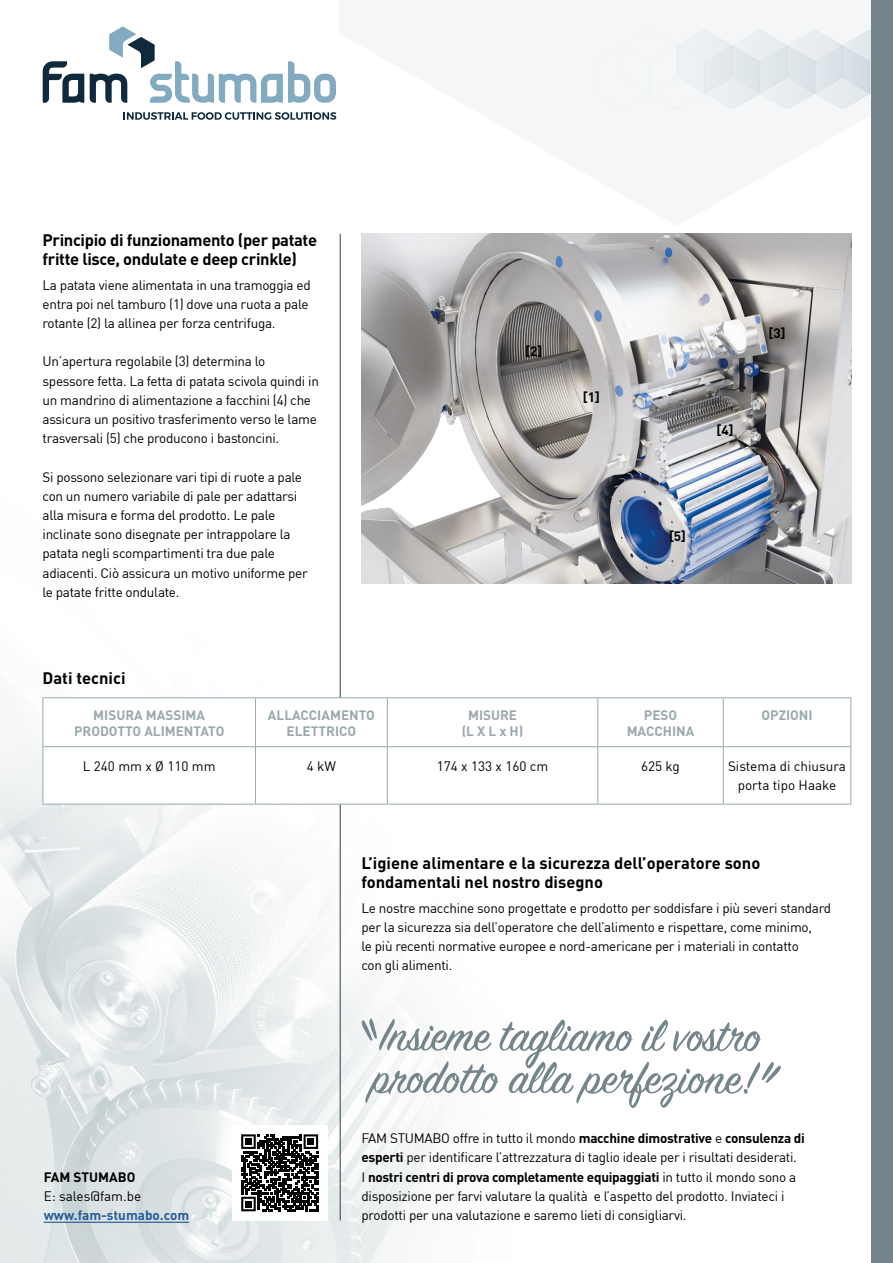
<style>
.page{position:relative;width:893px;height:1263px;background:#fff}
.page>*{position:absolute;margin:0;border:0;box-sizing:border-box;transform-origin:0 0}
.Titel{font:700 16.5px/19.2px "DIN";letter-spacing:-.005em;color:#000}
.Txt{font:13.5px/19.2px "DIN";letter-spacing:-.02em;color:#000}
.t1{font:700 13.5px/16.5px "DIN";color:#99a9ad;text-align:center}
.Tabel{font:13.5px/19.2px "DIN";color:#000;text-align:center}
.t2{font:700 13.5px "DIN";color:#000}
.t3{font:700 13.5px "DIN";color:#275b9b}
.Txt-2{font:13.5px "DIN";color:#000}
.s1{font-weight:700}
</style>
<div class="page">
<img style="left:0;top:69px;width:872px;height:1194px">
<svg style="left:339px;top:0;width:533px;height:226px;fill:#f4f6f7"></svg>
<img style="left:594px;top:27px;width:278px;height:81px">
<div style="left:872px;top:0;width:21px;height:1263px;background:#74868b"></div>
<hr style="left:340px;top:234px;width:1px;height:986px;background:#343e47">
<div style="left:232px;top:1125px;width:95px;height:95px;background:#fff"></div>
<hr style="left:44px;top:1222px;width:145px;height:1px;background:#275b9b">
<svg style="left:43px;top:61px;width:41px;height:42px"></svg>
<svg style="left:90px;top:26px;width:246px;height:77px"></svg>
<svg style="left:124px;top:112px;width:212px;height:8px"></svg>
<svg style="left:361px;top:1018px;width:420px;height:90px"></svg>
<svg style="left:241px;top:1134px;width:77px;height:77px"></svg>
<div style="left:245px;top:1138px;width:7px;height:7px;background:#000"></div>
<div style="left:308px;top:1138px;width:6px;height:7px;background:#000"></div>
<div style="left:245px;top:1201px;width:7px;height:6px;background:#000"></div>
<img style="left:361px;top:234px;width:490px;height:349px">
<svg style="left:44px;top:698px;width:806px;height:106px"></svg>
<hr style="left:43px;top:697px;width:212px;height:1px;background:#99a9ad">
<hr style="left:43px;top:698px;width:1px;height:48px;background:#99a9ad">
<hr style="left:255px;top:697px;width:132px;height:1px;background:#99a9ad">
<hr style="left:255px;top:698px;width:1px;height:48px;background:#99a9ad">
<hr style="left:387px;top:697px;width:211px;height:1px;background:#99a9ad">
<hr style="left:387px;top:698px;width:1px;height:48px;background:#99a9ad">
<hr style="left:598px;top:697px;width:125px;height:1px;background:#99a9ad">
<hr style="left:597px;top:698px;width:1px;height:48px;background:#99a9ad">
<hr style="left:723px;top:697px;width:128px;height:1px;background:#99a9ad">
<hr style="left:723px;top:698px;width:1px;height:48px;background:#99a9ad">
<hr style="left:850px;top:698px;width:1px;height:48px;background:#99a9ad">
<hr style="left:43px;top:746px;width:212px;height:1px;background:#99a9ad">
<hr style="left:43px;top:747px;width:1px;height:57px;background:#99a9ad">
<hr style="left:255px;top:746px;width:132px;height:1px;background:#99a9ad">
<hr style="left:255px;top:747px;width:1px;height:57px;background:#99a9ad">
<hr style="left:387px;top:746px;width:211px;height:1px;background:#99a9ad">
<hr style="left:387px;top:747px;width:1px;height:57px;background:#99a9ad">
<hr style="left:598px;top:746px;width:125px;height:1px;background:#99a9ad">
<hr style="left:597px;top:747px;width:1px;height:57px;background:#99a9ad">
<hr style="left:723px;top:746px;width:128px;height:1px;background:#99a9ad">
<hr style="left:723px;top:747px;width:1px;height:57px;background:#99a9ad">
<hr style="left:850px;top:747px;width:1px;height:57px;background:#99a9ad">
<hr style="left:43px;top:804px;width:212px;height:1px;background:#99a9ad">
<hr style="left:255px;top:804px;width:132px;height:1px;background:#99a9ad">
<hr style="left:387px;top:804px;width:211px;height:1px;background:#99a9ad">
<hr style="left:598px;top:804px;width:125px;height:1px;background:#99a9ad">
<hr style="left:723px;top:804px;width:128px;height:1px;background:#99a9ad">
<p class="Titel" style="left:43px;top:229px;width:276px">Principio di funzionamento (per patate fritte lisce, ondulate e deep crinkle)</p>
<p class="Txt" style="left:43px;top:275px;width:270px">La patata viene alimentata in una tramoggia ed entra poi nel tamburo (1) dove una ruota a pale rotante (2) la allinea per forza centrifuga.</p>
<p class="Txt" style="left:43px;top:352px;width:278px">Un’apertura regolabile (3) determina lo spessore fetta. La fetta di patata scivola quindi in un mandrino di alimentazione a facchini (4) che assicura un positivo trasferimento verso le lame trasversali (5) che producono i bastoncini.</p>
<p class="Txt" style="left:43px;top:467px;width:267px">Si possono selezionare vari tipi di ruote a pale con un numero variabile di pale per adattarsi alla misura e forma del prodotto. Le pale inclinate sono disegnate per intrappolare la patata negli scompartimenti tra due pale adiacenti. Ciò assicura un motivo uniforme per le patate fritte ondulate.</p>
<p class="Titel" style="left:43px;top:668px;width:85px">Dati tecnici</p>
<p class="t2" style="left:525px;top:342px;width:18px">[2]</p>
<p class="t2" style="left:583px;top:389px;width:18px">[1]</p>
<p class="t2" style="left:716px;top:421px;width:18px">[4]</p>
<p class="t2" style="left:769px;top:324px;width:18px">[3]</p>
<p class="t2" style="left:669px;top:527px;width:18px">[5]</p>
<p class="t1" style="left:74px;top:706px;width:152px">MISURA MASSIMA<br>PRODOTTO ALIMENTATO</p>
<p class="t1" style="left:268px;top:706px;width:108px">ALLACCIAMENTO<br>ELETTRICO</p>
<p class="t1" style="left:462px;top:706px;width:63px">MISURE (L X L x H)</p>
<p class="t1" style="left:627px;top:706px;width:69px">PESO<br>MACCHINA</p>
<p class="t1" style="left:761px;top:706px;width:53px">OPZIONI</p>
<p class="Tabel" style="left:83px;top:756px;width:134px">L 240 mm x Ø 110 mm</p>
<p class="Tabel" style="left:307px;top:756px;width:31px">4 kW</p>
<p class="Tabel" style="left:437px;top:756px;width:113px">174 x 133 x 160 cm</p>
<p class="Tabel" style="left:641px;top:756px;width:40px">625 kg</p>
<p class="Tabel" style="left:728px;top:756px;width:120px">Sistema di chiusura porta tipo Haake</p>
<p class="t2" style="left:44px;top:1168px;width:93px">FAM STUMABO</p>
<p class="Txt-2" style="left:44px;top:1188px;width:99px">E: sales@fam.be</p>
<p class="t3" style="left:44px;top:1207px;width:147px">www.fam-stumabo.com</p>
<p class="Titel" style="left:361px;top:852px;width:400px">L’igiene alimentare e la sicurezza dell’operatore sono fondamentali nel nostro disegno</p>
<p class="Txt" style="left:361px;top:898px;width:471px">Le nostre macchine sono progettate e prodotto per soddisfare i più severi standard per la sicurezza sia dell’operatore che dell’alimento e rispettare, come minimo,<br>le più recenti normative europee e nord-americane per i materiali in contatto<br>con gli alimenti.</p>
<p class="Txt" style="left:361px;top:1128px;width:445px">FAM STUMABO offre in tutto il mondo <span class="s1">macchine dimostrative</span> e <span class="s1">consulenza di esperti</span> per identificare l’attrezzatura di taglio ideale per i risultati desiderati.<br>I <span class="s1">nostri centri di prova completamente equipaggiati</span> in tutto il mondo sono a disposizione per farvi valutare la qualità e l’aspetto del prodotto. Inviateci i prodotti per una valutazione e saremo lieti di consigliarvi.</p>
</div>
